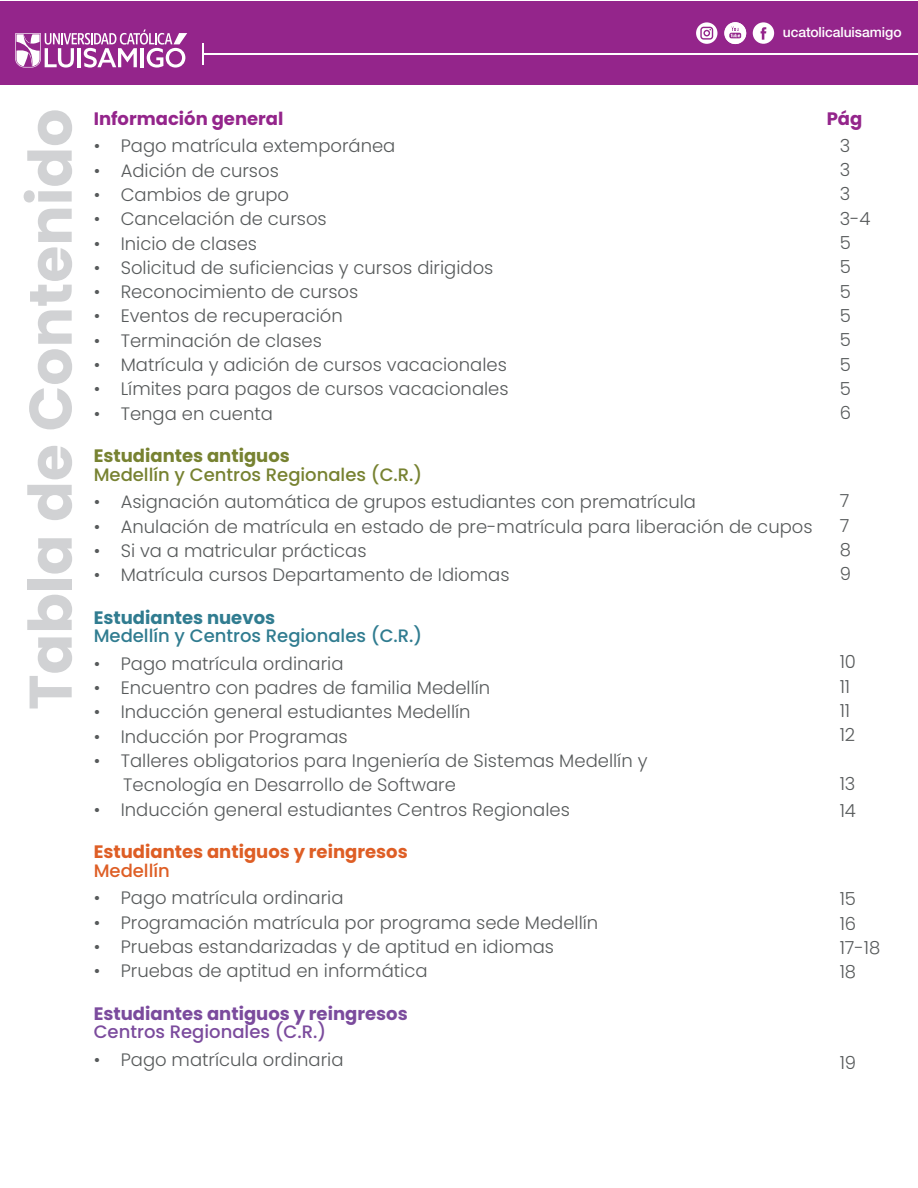
<style>
.page{position:relative;width:918px;height:1188px;background:#fff}
.page>*{position:absolute;margin:0;border:0;box-sizing:border-box;transform-origin:0 0}
.t1{font:700 60px "Poppins";color:#d1d2d4}
.t2{font:300 18px/24.3px "Poppins";color:#575a5b}
.t3{font:500 18px "Poppins";color:#778231}
.t4{font:500 18px "Poppins";color:#307c90}
.t5{font:700 18px "Poppins";color:#de5e25}
.t6{font:700 18px "Poppins";color:#7b4b9d}
.t7{font:500 18px "Poppins";color:#7b4b9d}
.t8{font:700 18px "Poppins";color:#94258b}
.t9{font:700 18px "Poppins";color:#778231}
.t10{font:700 18px "Poppins";color:#307c90}
.t11{font:500 18px "Poppins";color:#de5e25}
.t12{font:500 13.95px "Helvetica Neue LT Std";letter-spacing:-.005em;color:#fff}
</style>
<div class="page">
<div style="left:0;top:1px;width:918px;height:84px;background:#94258b"></div>
<svg style="left:15px;top:29px;width:172px;height:39px"></svg>
<hr style="left:202px;top:44px;width:2px;height:21px;background:#fff">
<hr style="left:203px;top:54px;width:715px;height:1px;background:#fff">
<svg style="left:753px;top:22px;width:21px;height:22px"></svg>
<svg style="left:696px;top:22px;width:21px;height:22px"></svg>
<svg style="left:724px;top:22px;width:22px;height:22px"></svg>
<p class="t12" style="left:783px;top:24px;width:120px">ucatolicaluisamigo</p>
<h1 class="t1" style="left:16px;top:710px;width:603px;rotate:-90deg">Tabla de Contenido</h1>
<p class="t8" style="left:94px;top:108px;width:191px">Información general</p>
<p class="t2" style="left:94px;top:134px;width:303px">• Pago matrícula extemporánea</p>
<p class="t2" style="left:94px;top:158px;width:187px">• Adición de cursos</p>
<p class="t2" style="left:94px;top:183px;width:197px">• Cambios de grupo</p>
<p class="t2" style="left:94px;top:207px;width:235px">• Cancelación de cursos</p>
<p class="t2" style="left:94px;top:231px;width:165px">• Inicio de clases</p>
<p class="t2" style="left:94px;top:256px;width:401px">• Solicitud de suficiencias y cursos dirigidos</p>
<p class="t2" style="left:94px;top:280px;width:266px">• Reconocimiento de cursos</p>
<p class="t2" style="left:94px;top:304px;width:251px">• Eventos de recuperación</p>
<p class="t2" style="left:94px;top:328px;width:230px">• Terminación de clases</p>
<p class="t2" style="left:94px;top:353px;width:415px">• Matrícula y adición de cursos vacacionales</p>
<p class="t2" style="left:94px;top:377px;width:416px">• Límites para pagos de cursos vacacionales</p>
<p class="t2" style="left:94px;top:401px;width:181px">• Tenga en cuenta</p>
<p class="t9" style="left:94px;top:446px;width:198px">Estudiantes antiguos</p>
<p class="t3" style="left:94px;top:464px;width:330px">Medellín y Centros Regionales (C.R.)</p>
<p class="t2" style="left:94px;top:490px;width:604px">• Asignación automática de grupos estudiantes con prematrícula</p>
<p class="t2" style="left:94px;top:514px;width:720px">• Anulación de matrícula en estado de pre-matrícula para liberación de cupos</p>
<p class="t2" style="left:94px;top:539px;width:274px">• Si va a matricular prácticas</p>
<p class="t2" style="left:94px;top:563px;width:417px">• Matrícula cursos Departamento de Idiomas</p>
<p class="t10" style="left:94px;top:607px;width:183px">Estudiantes nuevos</p>
<p class="t4" style="left:94px;top:625px;width:330px">Medellín y Centros Regionales (C.R.)</p>
<p class="t2" style="left:94px;top:651px;width:251px">• Pago matrícula ordinaria</p>
<p class="t2" style="left:94px;top:676px;width:398px">• Encuentro con padres de familia Medellín</p>
<p class="t2" style="left:94px;top:700px;width:378px">• Inducción general estudiantes Medellín</p>
<p class="t2" style="left:94px;top:724px;width:256px">• Inducción por Programas</p>
<p class="t2" style="left:123px;top:749px;width:526px;text-indent:-30px">• Talleres obligatorios para Ingeniería de Sistemas Medellín y<br>Tecnología en Desarrollo de Software</p>
<p class="t2" style="left:94px;top:797px;width:478px">• Inducción general estudiantes Centros Regionales</p>
<p class="t5" style="left:94px;top:842px;width:316px">Estudiantes antiguos y reingresos</p>
<p class="t11" style="left:94px;top:860px;width:78px">Medellín</p>
<p class="t2" style="left:94px;top:886px;width:251px">• Pago matrícula ordinaria</p>
<p class="t2" style="left:94px;top:910px;width:506px">• Programación matrícula por programa sede Medellín</p>
<p class="t2" style="left:94px;top:935px;width:462px">• Pruebas estandarizadas y de aptitud en idiomas</p>
<p class="t2" style="left:94px;top:959px;width:335px">• Pruebas de aptitud en informática</p>
<p class="t6" style="left:94px;top:1003px;width:316px">Estudiantes antiguos y reingresos</p>
<p class="t7" style="left:94px;top:1021px;width:234px">Centros Regionales (C.R.)</p>
<p class="t2" style="left:94px;top:1047px;width:251px">• Pago matrícula ordinaria</p>
<p class="t8" style="left:827px;top:108px;width:37px">Pág</p>
<p class="t2" style="left:840px;top:133px;width:32px">3<br>3<br>3<br>3-4<br>5<br>5<br>5<br>5<br>5<br>5<br>5<br>6</p>
<p class="t2" style="left:840px;top:489px;width:13px;text-align:justify">7<br>7<br>8<br>9</p>
<p class="t2" style="left:840px;top:650px;width:18px">10<br>11<br>11<br>12</p>
<p class="t2" style="left:840px;top:770px;width:18px;line-height:27.3px">13<br>14</p>
<p class="t2" style="left:840px;top:887px;width:42px">15<br>16<br>17-18<br>18</p>
<p class="t2" style="left:840px;top:1051px;width:18px">19</p>
</div>
